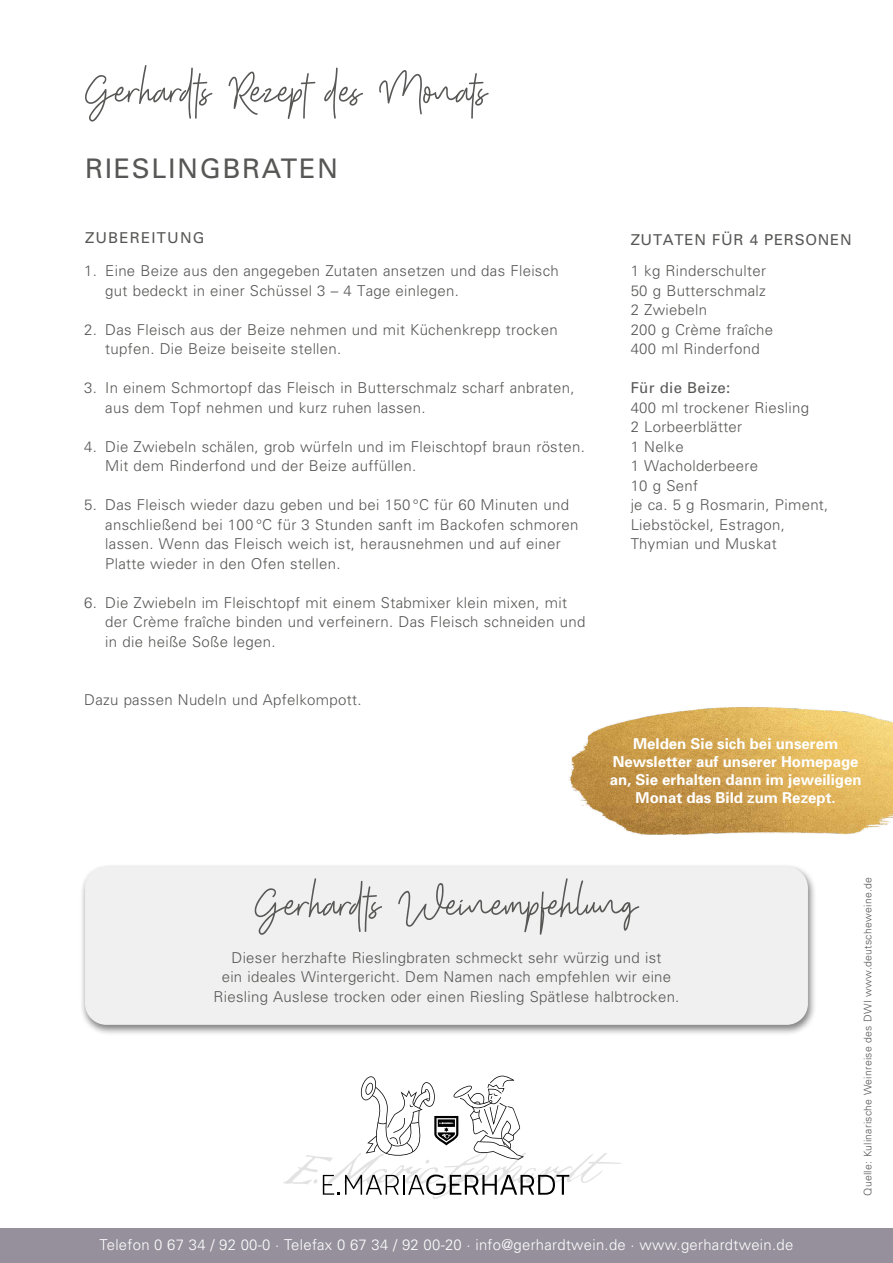
<style>
.page{position:relative;width:893px;height:1263px;background:#fff}
.page>*{position:absolute;margin:0;border:0;box-sizing:border-box;transform-origin:0 0}
.t1{font:60px "Shutter Stone Standard";color:#575756}
.t2{font:27px "Univers";letter-spacing:.06em;color:#575756}
.t3{font:300 15px/19.5px "Univers";letter-spacing:.02em;color:#575756}
.t4{font:700 15px/18px "Univers";color:#fff;text-align:center}
.t5{font:300 15px "Univers";letter-spacing:.02em;color:#fff}
.t6{font:15px "Univers";letter-spacing:.05em;color:#575756}
.t7{font:15px "Univers";letter-spacing:.02em;color:#575756}
.t8{font:15px "Univers";letter-spacing:.08em;color:#575756}
.t9{font:300 10.5px "Univers";letter-spacing:.02em;color:#575756}
</style>
<div class="page">
<div style="left:80px;top:863px;width:737px;height:173px;background:#000;opacity:.5"></div>
<div style="left:85px;top:867px;width:723px;height:158px;background:#f0f0f0;border-radius:21px"></div>
<div style="left:0;top:1229px;width:893px;height:34px;background:#95909b"></div>
<svg style="left:283px;top:1075px;width:338px;height:124px"></svg>
<img style="left:569px;top:706px;width:324px;height:129px">
<h1 class="t1" style="left:85px;top:63px;width:404px">Gerhardts Rezept des Monats</h1>
<h2 class="t2" style="left:85px;top:153px;width:255px">RIESLINGBRATEN</h2>
<p class="t8" style="left:85px;top:229px;width:121px">ZUBEREITUNG</p>
<p class="t3" style="left:105px;top:261px;width:455px;text-indent:-21px">1. Eine Beize aus den angegeben Zutaten ansetzen und das Fleisch gut bedeckt in einer Schüssel 3 – 4 Tage einlegen.</p>
<p class="t3" style="left:105px;top:320px;width:454px;text-indent:-21px">2. Das Fleisch aus der Beize nehmen und mit Küchenkrepp trocken tupfen. Die Beize beiseite stellen.</p>
<p class="t3" style="left:105px;top:378px;width:471px;text-indent:-21px">3. In einem Schmortopf das Fleisch in Butterschmalz scharf anbraten, aus dem Topf nehmen und kurz ruhen lassen.</p>
<p class="t3" style="left:105px;top:437px;width:481px;text-indent:-21px">4. Die Zwiebeln schälen, grob würfeln und im Fleischtopf braun rösten.<br>Mit dem Rinderfond und der Beize auffüllen.</p>
<p class="t3" style="left:105px;top:495px;width:475px;text-indent:-21px">5. Das Fleisch wieder dazu geben und bei 150 °C für 60 Minuten und anschließend bei 100 °C für 3 Stunden sanft im Backofen schmoren lassen. Wenn das Fleisch weich ist, herausnehmen und auf einer Platte wieder in den Ofen stellen.</p>
<p class="t3" style="left:105px;top:593px;width:482px;text-indent:-21px">6. Die Zwiebeln im Fleischtopf mit einem Stabmixer klein mixen, mit der Crème fraîche binden und verfeinern. Das Fleisch schneiden und in die heiße Soße legen.</p>
<p class="t3" style="left:84px;top:690px;width:279px">Dazu passen Nudeln und Apfelkompott.</p>
<p class="t6" style="left:631px;top:231px;width:223px">ZUTATEN FÜR 4 PERSONEN</p>
<p class="t3" style="left:631px;top:261px;width:144px">1 kg Rinderschulter<br>50 g Butterschmalz<br>2 Zwiebeln<br>200 g Crème fraîche<br>400 ml Rinderfond</p>
<p class="t7" style="left:631px;top:379px;width:101px">Für die Beize:</p>
<p class="t3" style="left:631px;top:398px;width:199px">400 ml trockener Riesling<br>2 Lorbeerblätter<br>1 Nelke<br>1 Wacholderbeere<br>10 g Senf<br>je ca. 5 g Rosmarin, Piment,<br>Liebstöckel, Estragon,<br>Thymian und Muskat</p>
<p class="t4" style="left:610px;top:734px;width:253px">Melden Sie sich bei unserem<br>Newsletter auf unserer Homepage an, Sie erhalten dann im jeweiligen<br>Monat das Bild zum Rezept.</p>
<h1 class="t1" style="left:255px;top:877px;width:385px">Gerhardts Weinempfehlung</h1>
<p class="t3" style="left:213px;top:948px;width:467px;text-align:center">Dieser herzhafte Rieslingbraten schmeckt sehr würzig und ist<br>ein ideales Wintergericht. Dem Namen nach empfehlen wir eine<br>Riesling Auslese trocken oder einen Riesling Spätlese halbtrocken.</p>
<p class="t5" style="left:100px;top:1235px;width:695px">Telefon 0 67 34 / 92 00-0 · Telefax 0 67 34 / 92 00-20 · info@gerhardtwein.de · www.gerhardtwein.de</p>
<p class="t9" style="left:862px;top:1195px;width:320px;rotate:-90deg">Quelle: Kulinarische Weinreise des DWI www.deutscheweine.de</p>
</div>
